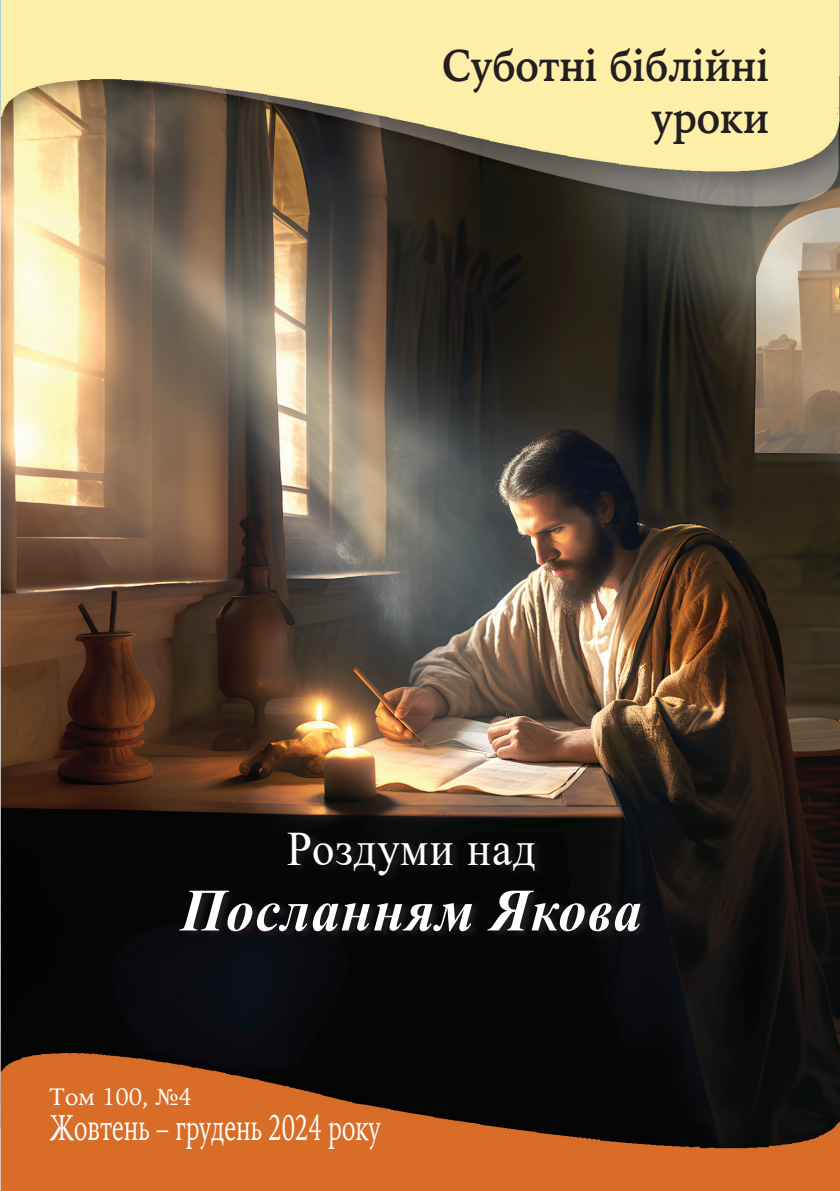
<style>
.page{position:relative;width:840px;height:1191px;background:#fff}
.page>*{position:absolute;margin:0;border:0;box-sizing:border-box;transform-origin:0 0}
.Основной_текст{font:italic 700 60px "Times New Roman";letter-spacing:.025em;color:#fff;scale:.93 1}
.Основной_текст-2{font:48px "Times New Roman";letter-spacing:.025em;color:#fff;scale:.93 1}
.Основной_текст-3{font:700 44px "Iowan Old Style";color:#231f20;scale:.9 1}
.вопросы{font:36px "Iowan Old Style";color:#fff;scale:.67 1}
.вопросы-2{font:24px "Iowan Old Style";color:#fff}
.s1{font-family:"Times New Roman"}
</style>
<div class="page">
<img style="left:0;top:0;width:839px;height:1191px">
<svg style="left:179px;top:830px;width:471px;height:109px;fill:#090a0a"></svg>
<p class="Основной_текст-3" style="left:442px;top:25px;width:364px">Суботнi бiблiйнi</p>
<p class="Основной_текст-3" style="left:651px;top:78px;width:132px">уроки</p>
<p class="Основной_текст-2" style="left:287px;top:815px;width:268px">Роздуми над</p>
<p class="Основной_текст" style="left:181px;top:868px;width:496px">Посланням Якова</p>
<p class="вопросы-2" style="left:50px;top:1075px;width:143px">Том 100, <span class="s1">№</span>4</p>
<p class="вопросы" style="left:50px;top:1095px;width:494px">Жовтень – грудень 2024 року</p>
</div>
